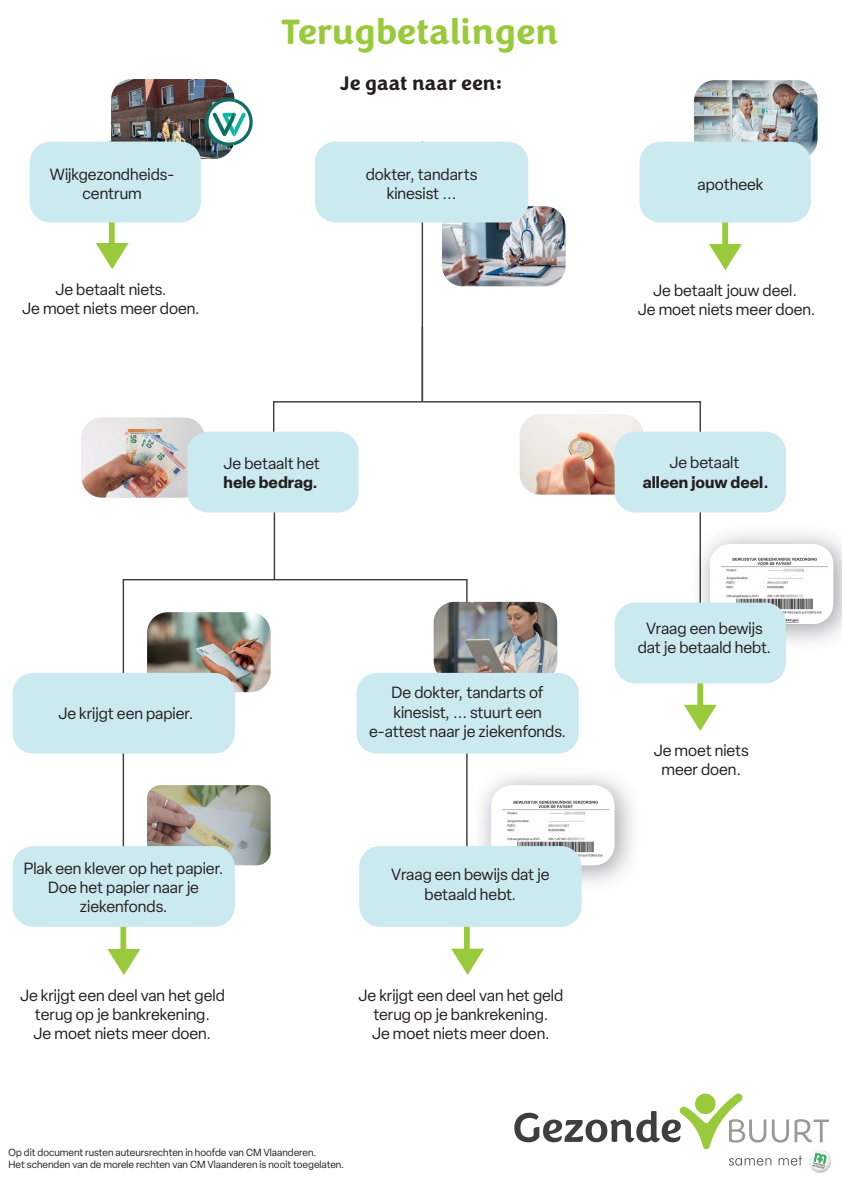
<style>
.page{position:relative;width:842px;height:1191px;background:#fff}
.page>*{position:absolute;margin:0;border:0;box-sizing:border-box;transform-origin:0 0}
.t1{font:700 36.3px "Congenial";color:#99ca3b}
.t2{font:700 20.3px "Congenial";color:#231f20}
.t3{font:16px/19.2px "Elza";color:#231f20;text-align:center}
.t4{font:700 16px "Elza";color:#231f20}
.t5{font:10.2px/12.2px "Elza";color:#231f20}
</style>
<div class="page">
<img style="left:701px;top:533px;width:141px;height:110px">
<div style="left:710px;top:544px;width:123px;height:80px;background:#fff;border-radius:21px"></div>
<img style="left:721px;top:551px;width:110px;height:73px">
<img style="left:502px;top:794px;width:111px;height:71px">
<hr style="left:123px;top:579px;width:344px;height:1px;background:#3e3e3f">
<hr style="left:123px;top:579px;width:1px;height:338px;background:#3e3e3f">
<hr style="left:466px;top:579px;width:2px;height:327px;background:#3e3e3f">
<div style="left:464px;top:906px;width:6px;height:57px;background:#99ca3b"></div>
<div style="left:120px;top:917px;width:6px;height:46px;background:#99ca3b"></div>
<img style="left:434px;top:602px;width:123px;height:71px">
<img style="left:147px;top:612px;width:124px;height:80px">
<img style="left:520px;top:414px;width:123px;height:80px">
<img style="left:81px;top:417px;width:123px;height:80px">
<div style="left:109px;top:141px;width:6px;height:115px;background:#99ca3b"></div>
<div style="left:722px;top:141px;width:6px;height:115px;background:#99ca3b"></div>
<hr style="left:422px;top:142px;width:1px;height:259px;background:#3e3e3f">
<hr style="left:274px;top:401px;width:426px;height:1px;background:#3e3e3f">
<hr style="left:273px;top:401px;width:1px;height:32px;background:#3e3e3f">
<hr style="left:699px;top:401px;width:2px;height:270px;background:#3e3e3f">
<div style="left:697px;top:671px;width:6px;height:47px;background:#99ca3b"></div>
<hr style="left:274px;top:504px;width:1px;height:76px;background:#3e3e3f">
<svg style="left:729px;top:1158px;width:42px;height:7px"></svg>
<svg style="left:778px;top:1155px;width:24px;height:10px"></svg>
<img style="left:814px;top:1157px;width:17px;height:16px">
<svg style="left:809px;top:1150px;width:21px;height:21px"></svg>
<svg style="left:514px;top:1093px;width:252px;height:56px"></svg>
<svg style="left:772px;top:1119px;width:57px;height:23px"></svg>
<div style="left:187px;top:432px;width:172px;height:80px;background:#cbeaef;border-radius:21px"></div>
<div style="left:615px;top:432px;width:171px;height:80px;background:#cbeaef;border-radius:21px"></div>
<div style="left:615px;top:602px;width:171px;height:81px;background:#cbeaef;border-radius:21px"></div>
<div style="left:13px;top:673px;width:222px;height:80px;background:#cbeaef;border-radius:21px"></div>
<div style="left:356px;top:673px;width:223px;height:80px;background:#cbeaef;border-radius:21px"></div>
<div style="left:359px;top:846px;width:223px;height:81px;background:#cbeaef;border-radius:21px"></div>
<svg style="left:96px;top:243px;width:33px;height:26px"></svg>
<svg style="left:709px;top:244px;width:33px;height:26px"></svg>
<svg style="left:684px;top:705px;width:33px;height:26px"></svg>
<svg style="left:451px;top:948px;width:33px;height:27px"></svg>
<svg style="left:107px;top:949px;width:33px;height:26px"></svg>
<img style="left:442px;top:206px;width:123px;height:80px">
<img style="left:694px;top:80px;width:123px;height:75px">
<div style="left:639px;top:142px;width:172px;height:80px;background:#cbeaef;border-radius:21px"></div>
<div style="left:315px;top:142px;width:213px;height:80px;background:#cbeaef;border-radius:21px"></div>
<img style="left:111px;top:79px;width:119px;height:68px">
<div style="left:30px;top:142px;width:171px;height:80px;background:#cbeaef;border-radius:21px"></div>
<img style="left:235px;top:99px;width:18px;height:46px">
<img style="left:194px;top:87px;width:41px;height:70px">
<svg style="left:194px;top:147px;width:6px;height:10px"></svg>
<img style="left:147px;top:785px;width:124px;height:80px">
<div style="left:13px;top:846px;width:222px;height:81px;background:#cbeaef;border-radius:21px"></div>
<p class="t3" style="left:50px;top:165px;width:126px">Wijkgezondheids&shy;centrum</p>
<h1 class="t1" style="left:281px;top:9px;width:279px">Terugbetalingen</h1>
<p class="t2" style="left:340px;top:70px;width:164px">Je gaat naar een:</p>
<p class="t3" style="left:366px;top:165px;width:113px">dokter, tandarts kinesist ...</p>
<p class="t3" style="left:697px;top:174px;width:67px">apotheek</p>
<p class="t3" style="left:22px;top:279px;width:179px">Je betaalt niets.<br>Je moet niets meer doen.</p>
<p class="t3" style="left:638px;top:280px;width:179px">Je betaalt jouw deel.<br>Je moet niets meer doen.</p>
<p class="t3" style="left:224px;top:453px;width:98px">Je betaalt het</p>
<p class="t4" style="left:224px;top:471px;width:96px">hele bedrag.</p>
<p class="t3" style="left:58px;top:703px;width:136px">Je krijgt een papier.</p>
<p class="t3" style="left:369px;top:683px;width:199px">De dokter, tandarts of kinesist, ... stuurt een e-attest naar je ziekenfonds.</p>
<p class="t3" style="left:24px;top:858px;width:201px">Plak een klever op het papier.<br>Doe het papier naar je ziekenfonds.</p>
<p class="t3" style="left:20px;top:985px;width:206px">Je krijgt een deel van het geld terug op je bankrekening.<br>Je moet niets meer doen.</p>
<p class="t3" style="left:391px;top:865px;width:160px">Vraag een bewijs dat je betaald hebt.</p>
<p class="t3" style="left:358px;top:985px;width:206px">Je krijgt een deel van het geld terug op je bankrekening.<br>Je moet niets meer doen.</p>
<p class="t5" style="left:9px;top:1146px;width:337px">Op dit document rusten auteursrechten in hoofde van CM Vlaanderen.<br>Het schenden van de morele rechten van CM Vlaanderen is nooit toegelaten.</p>
<p class="t3" style="left:669px;top:453px;width:72px">Je betaalt</p>
<p class="t4" style="left:643px;top:470px;width:127px">alleen jouw deel.</p>
<p class="t3" style="left:638px;top:619px;width:135px">Vraag een bewijs dat je betaald hebt.</p>
<p class="t3" style="left:654px;top:740px;width:97px">Je moet niets meer doen.</p>
</div>
